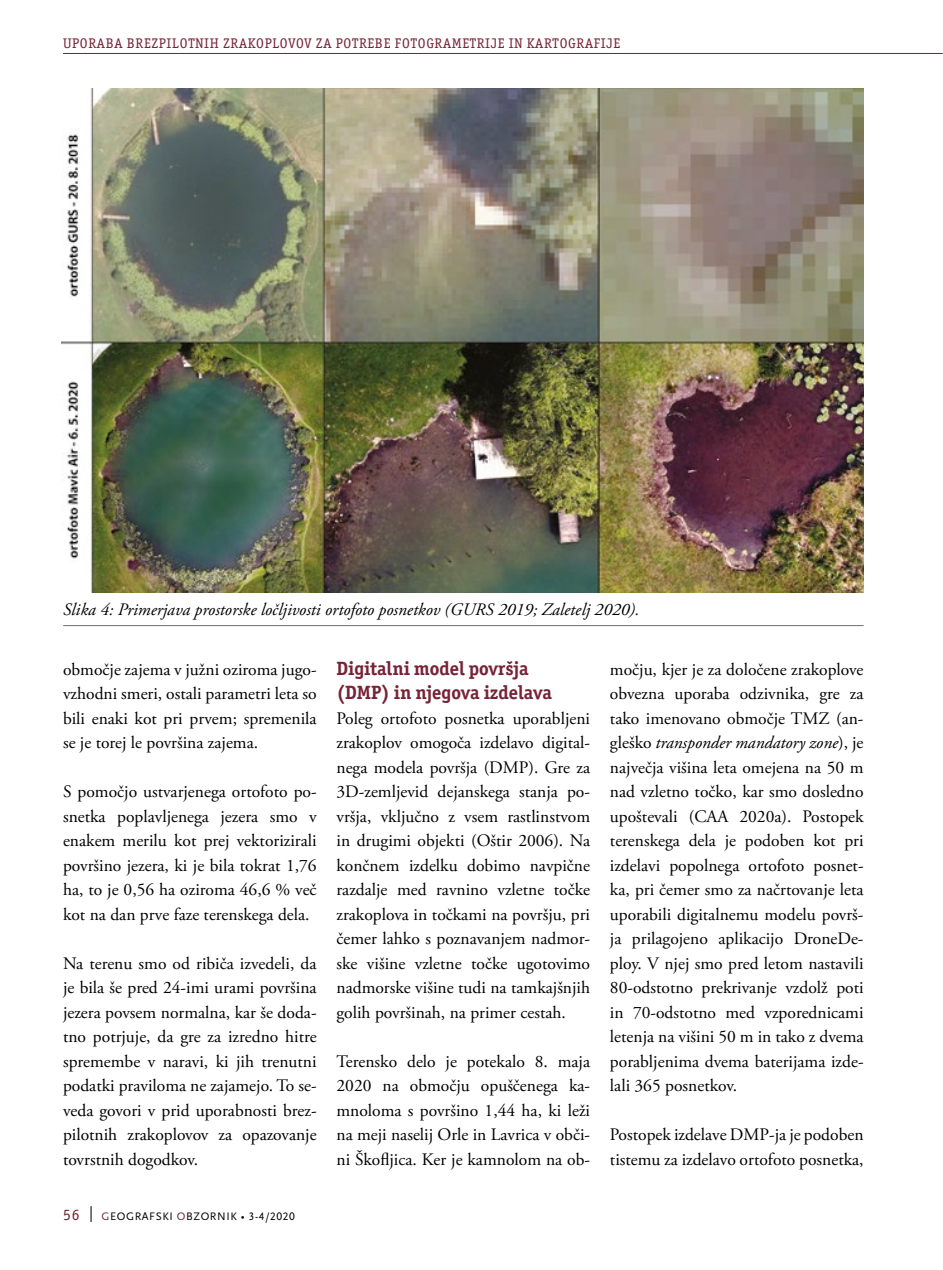
<style>
.page{position:relative;width:943px;height:1270px;background:#fff}
.page>*{position:absolute;margin:0;border:0;box-sizing:border-box;transform-origin:0 0}
.t1{font:700 19.25px/24.5px "Officina Ser Itc TEE";color:#782236}
.t2{font:17.5px/24.5px "Adobe Garamond Pro";color:#000;text-align:justify}
.t3{font:italic 17.5px "Adobe Garamond Pro";color:#000}
.t4{font:14px "Officina Ser Itc TEE";letter-spacing:.05em;color:#782236}
.t5{font:11.38px "AE Scala Sans";letter-spacing:.05em;color:#000}
.s1{font-family:"Officina Ser Itc TEE";font-size:15.75px;color:#782236}
.s2{color:#782236}
.s3{font-family:"AE Scala Sans SC"}
.s4{font-style:italic}
</style>
<div class="page">
<hr style="left:63px;top:53px;width:879px;height:1px;background:#782236">
<img style="left:62px;top:89px;width:801px;height:504px">
<hr style="left:63px;top:625px;width:800px;height:1px;background:#706f6f">
<p class="t4" style="left:63px;top:35px;width:558px">UPORABA BREZPILOTNIH ZRAKOPLOVOV ZA POTREBE FOTOGRAMETRIJE IN KARTOGRAFIJE</p>
<p class="t3" style="left:63px;top:599px;width:578px">Slika 4: Primerjava prostorske ločljivosti ortofoto posnetkov (GURS 2019; Zaletelj 2020).</p>
<p class="t2" style="left:63px;top:658px;width:255px">območje zajema v južni oziroma jugo&shy;vzhodni smeri, ostali parametri leta so bili enaki kot pri prvem; spremenila se je torej le površina zajema.</p>
<p class="t2" style="left:63px;top:780px;width:255px">S pomočjo ustvarjenega ortofoto po&shy;snetka poplavljenega jezera smo v enakem merilu kot prej vektorizirali površino jezera, ki je bila tokrat 1,76 ha, to je 0,56 ha oziroma 46,6 % več kot na dan prve faze terenskega dela.</p>
<p class="t2" style="left:63px;top:952px;width:255px">Na terenu smo od ribiča izvedeli, da je bila še pred 24-imi urami površina jezera povsem normalna, kar še doda&shy;tno potrjuje, da gre za izredno hitre spremembe v naravi, ki jih trenutni podatki praviloma ne zajamejo. To se&shy;veda govori v prid uporabnosti brez&shy;pilotnih zrakoplovov za opazovanje tovrstnih dogodkov.</p>
<p class="t5" style="left:63px;top:1210px;width:233px"><span class="s1">56</span> <sup>|</sup> <span class="s2">G</span>EOGRAFSKI <span class="s2">O</span>BZORNIK • <span class="s3">3-4/2020</span></p>
<p class="t1" style="left:336px;top:656px;width:217px">Digitalni model površja (DMP) in njegova izdelava</p>
<p class="t2" style="left:336px;top:707px;width:255px">Poleg ortofoto posnetka uporabljeni zrakoplov omogoča izdelavo digital&shy;nega modela površja (DMP). Gre za 3D-zemljevid dejanskega stanja po&shy;vršja, vključno z vsem rastlinstvom in drugimi objekti (Oštir 2006). Na končnem izdelku dobimo navpične razdalje med ravnino vzletne točke zrakoplova in točkami na površju, pri čemer lahko s poznavanjem nadmor&shy;ske višine vzletne točke ugotovimo nadmorske višine tudi na tamkajšnjih golih površinah, na primer cestah.</p>
<p class="t2" style="left:336px;top:1050px;width:255px">Terensko delo je potekalo 8. maja 2020 na območju opuščenega ka&shy;mnoloma s površino 1,44 ha, ki leži na meji naselij Orle in Lavrica v obči&shy;ni Škofljica. Ker je kamnolom na ob-</p>
<p class="t2" style="left:610px;top:658px;width:255px">močju, kjer je za določene zrakoplove obvezna uporaba odzivnika, gre za tako imenovano območje TMZ (an&shy;gleško <span class="s4">transponder mandatory zone</span>), je največja višina leta omejena na 50 m nad vzletno točko, kar smo dosledno upoštevali (CAA 2020a). Postopek terenskega dela je podoben kot pri izdelavi popolnega ortofoto posnet&shy;ka, pri čemer smo za načrtovanje leta uporabili digitalnemu modelu površ&shy;ja prilagojeno aplikacijo DroneDe&shy;ploy. V njej smo pred letom nastavili 80-odstotno prekrivanje vzdolž poti in 70-odstotno med vzporednicami letenja na višini 50 m in tako z dvema porabljenima dvema baterijama izde&shy;lali 365 posnetkov.</p>
<p class="t2" style="left:610px;top:1123px;width:255px">Postopek izdelave DMP-ja je podoben tistemu za izdelavo ortofoto posnetka,</p>
</div>
